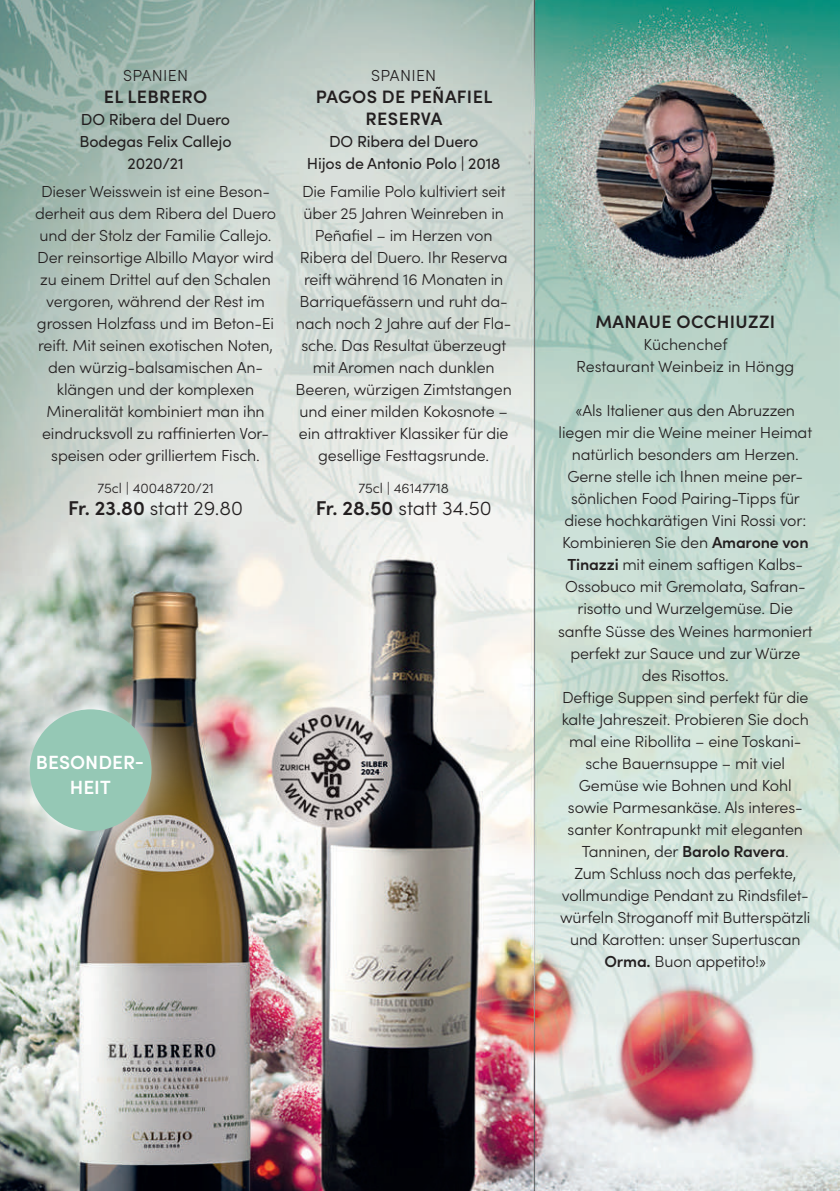
<style>
.page{position:relative;width:840px;height:1191px;background:#fff}
.page>*{position:absolute;margin:0;border:0;box-sizing:border-box;transform-origin:0 0}
.t1{font:300 20px "Sofia Pro";color:#231f20}
.t2{font:600 19.2px/24.8px "Sofia Pro";color:#fff;text-align:center}
.t3{font:600 18px/22px "Sofia Pro";letter-spacing:.02em;color:#231f20;text-align:center}
.t4{font:300 16px/22px "Sofia Pro";letter-spacing:-.01em;color:#231f20;text-align:center}
.t5{font:16px/22px "Sofia Pro";letter-spacing:-.01em;color:#231f20;text-align:center}
.t6{font:300 16px "Sofia Pro";letter-spacing:.02em;color:#231f20}
.t7{font:300 14px "Sofia Pro";color:#231f20}
.s1{font-weight:600}
</style>
<div class="page">
<img style="left:0;top:0;width:839px;height:1191px">
<img style="left:0;top:663px;width:197px;height:214px">
<div style="left:30px;top:709px;width:121px;height:122px;background:#95c8b5;border-radius:50%"></div>
<p class="t6" style="left:123px;top:64px;width:67px">SPANIEN</p>
<p class="t3" style="left:104px;top:84px;width:105px">EL LEBRERO</p>
<p class="t5" style="left:79px;top:107px;width:153px">DO Ribera del Duero<br>Bodegas Felix Callejo<br>2020/21</p>
<p class="t4" style="left:35px;top:179px;width:242px">Dieser Weisswein ist eine Beson&shy;derheit aus dem Ribera del Duero und der Stolz der Familie Callejo.<br>Der reinsortige Albillo Mayor wird zu einem Drittel auf den Schalen vergoren, während der Rest im grossen Holzfass und im Beton-Ei reift. Mit seinen exotischen Noten, den würzig-balsamischen An&shy;klängen und der komplexen<br>Mineralität kombiniert man ihn eindrucksvoll zu raffinierten Vor&shy;speisen oder grilliertem Fisch.</p>
<p class="t7" style="left:97px;top:478px;width:118px">75cl | 40048720/21</p>
<p class="t1" style="left:68px;top:493px;width:176px"><span class="s1">Fr. 23.80</span> statt 29.80</p>
<p class="t6" style="left:371px;top:64px;width:67px">SPANIEN</p>
<p class="t3" style="left:315px;top:84px;width:178px">PAGOS DE PEÑAFIEL<br>RESERVA</p>
<p class="t5" style="left:307px;top:129px;width:195px">DO Ribera del Duero<br>Hijos de Antonio Polo | 2018</p>
<p class="t4" style="left:295px;top:179px;width:217px">Die Familie Polo kultiviert seit über 25 Jahren Weinreben in<br>Peñafiel – im Herzen von<br>Ribera del Duero. Ihr Reserva reift während 16 Monaten in<br>Barriquefässern und ruht da&shy;nach noch 2 Jahre auf der Fla&shy;sche. Das Resultat überzeugt mit Aromen nach dunklen<br>Beeren, würzigen Zimtstangen und einer milden Kokosnote – ein attraktiver Klassiker für die gesellige Festtagsrunde.</p>
<p class="t7" style="left:358px;top:478px;width:92px">75cl | 46147718</p>
<p class="t1" style="left:315px;top:493px;width:177px"><span class="s1">Fr. 28.50</span> statt 34.50</p>
<p class="t2" style="left:36px;top:749px;width:110px">BESONDER-<br>HEIT</p>
<p class="t3" style="left:595px;top:310px;width:181px">MANAUE OCCHIUZZI</p>
<p class="t4" style="left:576px;top:333px;width:220px">Küchenchef<br>Restaurant Weinbeiz in Höngg</p>
<p class="t4" style="left:557px;top:399px;width:256px">«Als Italiener aus den Abruzzen liegen mir die Weine meiner Heimat natürlich besonders am Herzen.<br>Gerne stelle ich Ihnen meine per&shy;sönlichen Food Pairing-Tipps für diese hochkarätigen Vini Rossi vor:<br>Kombinieren Sie den <span class="s1">Amarone von<br>Tinazzi</span> mit einem saftigen Kalbs-<br>Ossobuco mit Gremolata, Safran&shy;risotto und Wurzelgemüse. Die sanfte Süsse des Weines harmoniert perfekt zur Sauce und zur Würze des Risottos.<br>Deftige Suppen sind perfekt für die kalte Jahreszeit. Probieren Sie doch mal eine Ribollita – eine Toskani&shy;sche Bauernsuppe – mit viel<br>Gemüse wie Bohnen und Kohl sowie Parmesankäse. Als interes&shy;santer Kontrapunkt mit eleganten<br>Tanninen, der <span class="s1">Barolo Ravera</span>.<br>Zum Schluss noch das perfekte, vollmundige Pendant zu Rindsfilet&shy;würfeln Stroganoff mit Butterspätzli und Karotten: unser Supertuscan<br><span class="s1">Orma.</span> Buon appetito!»</p>
</div>
